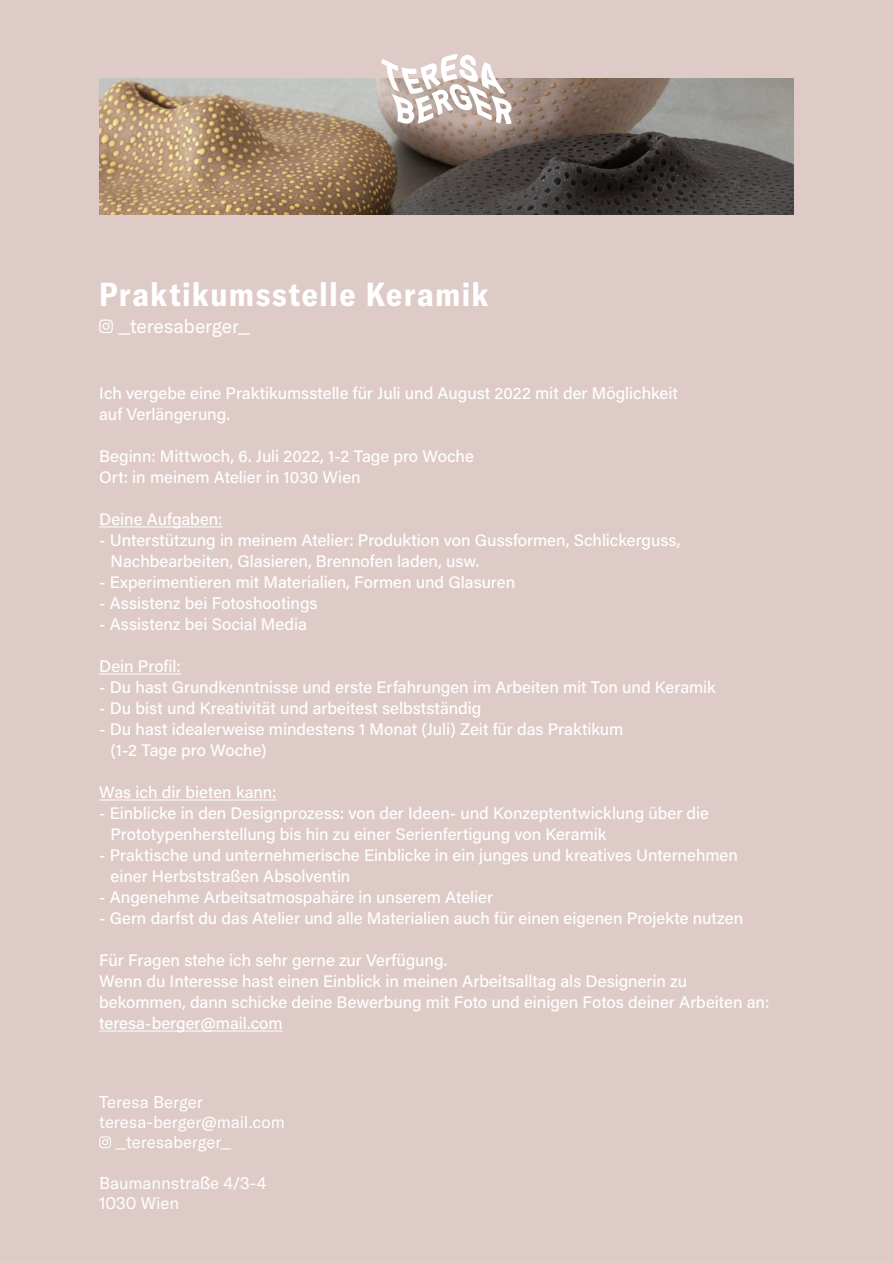
<style>
.page{position:relative;width:893px;height:1263px;background:#decbc8}
.page>*{position:absolute;margin:0;border:0;box-sizing:border-box;transform-origin:0 0}
.t1{font:700 condensed 32.85px "GT America Trial";letter-spacing:.04em;color:#fff}
.t2{font:19.35px "GT America Trial";letter-spacing:-.01em;color:#fff}
.t3{font:16.8px/21px "Acumin Variable Concept";letter-spacing:-.005em;color:#fff}
.t4{font:16.8px/20.2px "GT America Trial";letter-spacing:-.005em;color:#fff}
.s1{font-family:"Pangram"}
.s2{font-family:"Acumin Variable Concept"}
</style>
<div class="page">
<svg style="left:99px;top:1136px;width:12px;height:12px"></svg>
<svg style="left:99px;top:319px;width:14px;height:14px"></svg>
<hr style="left:99px;top:526px;width:124px;height:1px;background:#fff">
<hr style="left:99px;top:673px;width:82px;height:1px;background:#fff">
<hr style="left:99px;top:799px;width:178px;height:1px;background:#fff">
<hr style="left:99px;top:1030px;width:184px;height:1px;background:#fff">
<img style="left:99px;top:79px;width:695px;height:135px">
<svg style="left:381px;top:54px;width:131px;height:70px"></svg>
<h1 class="t1" style="left:99px;top:282px;width:391px">Praktikumsstelle Keramik</h1>
<p class="t2" style="left:118px;top:319px;width:134px"><span class="s1">_</span>teresaberger<span class="s1">_</span></p>
<p class="t3" style="left:99px;top:382px;width:580px">Ich vergebe eine Praktikumsstelle für Juli und August 2022 mit der Möglichkeit auf Verlängerung.</p>
<p class="t3" style="left:99px;top:445px;width:376px">Beginn: Mittwoch, 6. Juli 2022, 1-2 Tage pro Woche<br>Ort: in meinem Atelier in 1030 Wien</p>
<p class="t3" style="left:99px;top:508px;width:125px">Deine Aufgaben:</p>
<p class="t3" style="left:111px;top:529px;width:572px;text-indent:-11px">- Unterstützung in meinem Atelier: Produktion von Gussformen, Schlickerguss,<br>Nachbearbeiten, Glasieren, Brennofen laden, usw.</p>
<p class="t3" style="left:99px;top:571px;width:418px">- Experimentieren mit Materialien, Formen und Glasuren</p>
<p class="t3" style="left:99px;top:592px;width:220px">- Assistenz bei Fotoshootings</p>
<p class="t3" style="left:99px;top:613px;width:209px">- Assistenz bei Social Media</p>
<p class="t3" style="left:99px;top:655px;width:83px">Dein Profil:</p>
<p class="t3" style="left:99px;top:676px;width:618px">- Du hast Grundkenntnisse und erste Erfahrungen im Arbeiten mit Ton und Keramik</p>
<p class="t3" style="left:99px;top:697px;width:384px">- Du bist und Kreativität und arbeitest selbstständig</p>
<p class="t3" style="left:111px;top:718px;width:514px;text-indent:-11px">- Du hast idealerweise mindestens 1 Monat (Juli) Zeit für das Praktikum (1-2 Tage pro Woche)</p>
<p class="t3" style="left:99px;top:781px;width:179px">Was ich dir bieten kann:</p>
<p class="t3" style="left:111px;top:802px;width:600px;text-indent:-11px">- Einblicke in den Designprozess: von der Ideen- und Konzeptentwicklung über die<br>Prototypenherstellung bis hin zu einer Serienfertigung von Keramik</p>
<p class="t3" style="left:111px;top:844px;width:629px;text-indent:-11px">- Praktische und unternehmerische Einblicke in ein junges und kreatives Unternehmen einer Herbststraßen Absolventin</p>
<p class="t3" style="left:99px;top:886px;width:395px">- Angenehme Arbeitsatmospahäre in unserem Atelier</p>
<p class="t3" style="left:99px;top:907px;width:645px">- Gern darfst du das Atelier und alle Materialien auch für einen eigenen Projekte nutzen</p>
<p class="t3" style="left:99px;top:949px;width:672px">Für Fragen stehe ich sehr gerne zur Verfügung.<br>Wenn du Interesse hast einen Einblick in meinen Arbeitsalltag als Designerin zu bekommen, dann schicke deine Bewerbung mit Foto und einigen Fotos deiner Arbeiten an: teresa-berger@mail.com</p>
<p class="t4" style="left:99px;top:1093px;width:105px">Teresa Berger</p>
<p class="t4" style="left:99px;top:1113px;width:187px">teresa-berger<span class="s2">@</span>mail.com</p>
<p class="t4" style="left:115px;top:1134px;width:118px"><span class="s1">_</span>teresaberger<span class="s1">_</span></p>
<p class="t4" style="left:99px;top:1174px;width:169px">Baumannstra<span class="s2">ß</span>e 4<span class="s2">/</span>3-4<br>1030 Wien</p>
</div>
